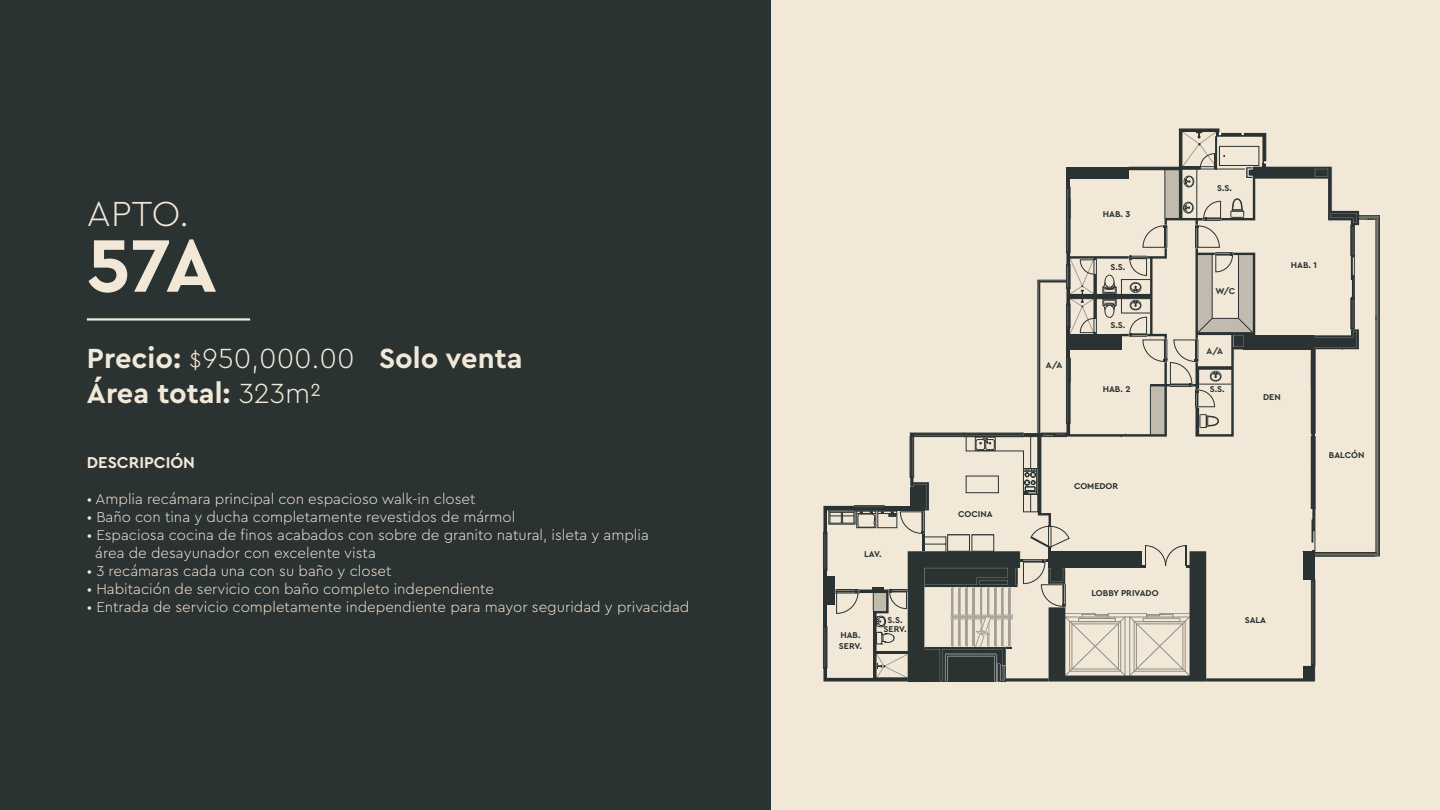
<style>
.page{position:relative;width:1440px;height:810px;background:#fff}
.page>*{position:absolute;margin:0;border:0;box-sizing:border-box;transform-origin:0 0}
.t1{font:700 77.85px "Cera Pro";color:#f2e8d7}
.t2{font:300 36.45px "Cera Pro";color:#f2e8d7}
.t3{font:700 29.03px/34.8px "Cera Pro";color:#f2e8d7}
.t4{font:700 16.5px "Cera Pro";color:#f2e8d7}
.t5{font:300 15px/18px "Cera Pro";color:#f2e8d7}
.t6{font:700 8.93px/10.6px "Cera Pro";color:#2b3232}
.s1{font-weight:300;font-size:24px}
.s2{font-weight:300}
</style>
<div class="page">
<div style="left:651px;top:0;width:789px;height:810px;background:#f2e8d7"></div>
<div style="left:0;top:0;width:771px;height:810px;background:#2b3232"></div>
<hr style="left:87px;top:318px;width:163px;height:3px;background:#f2e8d7">
<svg style="left:823px;top:128px;width:557px;height:554px"></svg>
<hr style="left:1197px;top:169px;width:1px;height:49px;background:#2b3232">
<h2 class="t2" style="left:87px;top:190px;width:104px">APTO.</h2>
<h1 class="t1" style="left:87px;top:214px;width:132px">57A</h1>
<h3 class="t3" style="left:87px;top:340px;width:437px">Precio: <span class="s1">$</span><span class="s2">950,000.00</span> Solo venta<br>Área total: <span class="s2">323m2</span></h3>
<p class="t4" style="left:87px;top:451px;width:110px">DESCRIPCIÓN</p>
<p class="t5" style="left:87px;top:489px;width:390px">• Amplia recámara principal con espacioso walk-in closet</p>
<p class="t5" style="left:87px;top:507px;width:430px">• Baño con tina y ducha completamente revestidos de mármol</p>
<p class="t5" style="left:95px;top:525px;width:555px;text-indent:-8px">• Espaciosa cocina de finos acabados con sobre de granito natural, isleta y amplia área de desayunador con excelente vista</p>
<p class="t5" style="left:87px;top:561px;width:306px">• 3 recámaras cada una con su baño y closet</p>
<p class="t5" style="left:87px;top:579px;width:409px">• Habitación de servicio con baño completo independiente</p>
<p class="t5" style="left:87px;top:597px;width:604px">• Entrada de servicio completamente independiente para mayor seguridad y privacidad</p>
<p class="t6" style="left:864px;top:548px;width:19px">LAV.</p>
<p class="t6" style="left:839px;top:629px;width:25px">HAB.<br>SERV.</p>
<p class="t6" style="left:884px;top:615px;width:25px;line-height:8.9px;text-align:center">S.S.<br>SERV.</p>
<p class="t6" style="left:958px;top:508px;width:36px">COCINA</p>
<p class="t6" style="left:1046px;top:359px;width:18px">A/A</p>
<p class="t6" style="left:1103px;top:209px;width:29px">HAB. 3</p>
<p class="t6" style="left:1110px;top:261px;width:16px">S.S.</p>
<p class="t6" style="left:1110px;top:320px;width:16px">S.S.</p>
<p class="t6" style="left:1103px;top:384px;width:29px">HAB. 2</p>
<p class="t6" style="left:1074px;top:480px;width:46px">COMEDOR</p>
<p class="t6" style="left:1091px;top:587px;width:69px">LOBBY PRIVADO</p>
<p class="t6" style="left:1217px;top:182px;width:16px">S.S.</p>
<p class="t6" style="left:1216px;top:285px;width:21px">W/C</p>
<p class="t6" style="left:1207px;top:345px;width:18px">A/A</p>
<p class="t6" style="left:1210px;top:384px;width:16px">S.S.</p>
<p class="t6" style="left:1291px;top:260px;width:28px">HAB. 1</p>
<p class="t6" style="left:1263px;top:391px;width:19px">DEN</p>
<p class="t6" style="left:1329px;top:449px;width:37px">BALCÓN</p>
<p class="t6" style="left:1245px;top:614px;width:23px">SALA</p>
</div>
